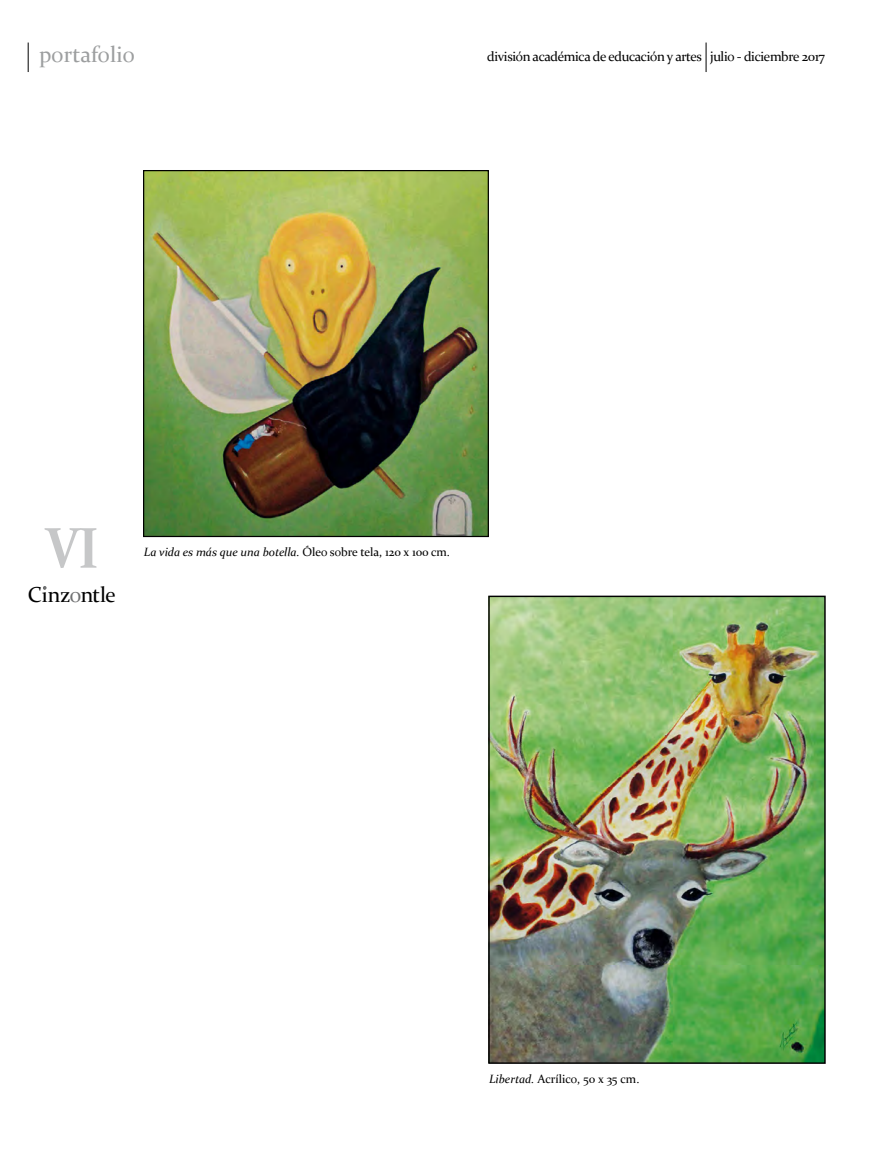
<style>
.page{position:relative;width:893px;height:1170px;background:#fff}
.page>*{position:absolute;margin:0;border:0;box-sizing:border-box;transform-origin:0 0}
.t1{font:700 57.75px "Constantia";color:#c6c7c8;scale:.91 1}
.t2{font:22.5px "Constantia";color:#9c9e9f}
.t3{font:21.6px "Constantia";letter-spacing:-.02em;color:#000}
.t4{font:13.5px "Constantia";letter-spacing:-.03em;color:#000}
.t5{font:italic 12px "Constantia";letter-spacing:-.005em;color:#000}
.t6{font:12px "Constantia";color:#000}
.s1{color:#707172}
.s2{font-style:normal}
.s3{font-style:italic}
</style>
<div class="page">
<svg style="left:28px;top:43px;width:1px;height:29px"></svg>
<svg style="left:706px;top:43px;width:1px;height:29px"></svg>
<svg style="left:43px;top:586px;width:4px;height:3px"></svg>
<img style="left:490px;top:597px;width:334px;height:464px">
<div style="left:488px;top:595px;width:338px;height:468px;border:1px solid #000"></div>
<img style="left:145px;top:172px;width:342px;height:363px">
<div style="left:143px;top:170px;width:346px;height:367px;border:1px solid #000"></div>
<h2 class="t2" style="left:39px;top:39px;width:97px">portafolio</h2>
<p class="t4" style="left:487px;top:47px;width:339px">división académica de educación y artes julio - diciembre 2017</p>
<h1 class="t1" style="left:45px;top:508px;width:61px">VI</h1>
<h3 class="t3" style="left:28px;top:579px;width:89px">Cinz<span class="s1">o</span>ntle</h3>
<p class="t5" style="left:144px;top:543px;width:308px">La vida es más que una botella. <span class="s2">Óleo sobre tela, 120 x 100 cm.</span></p>
<p class="t6" style="left:489px;top:1070px;width:152px"><span class="s3">Libertad.</span> Acrílico, 50 x 35 cm.</p>
</div>
